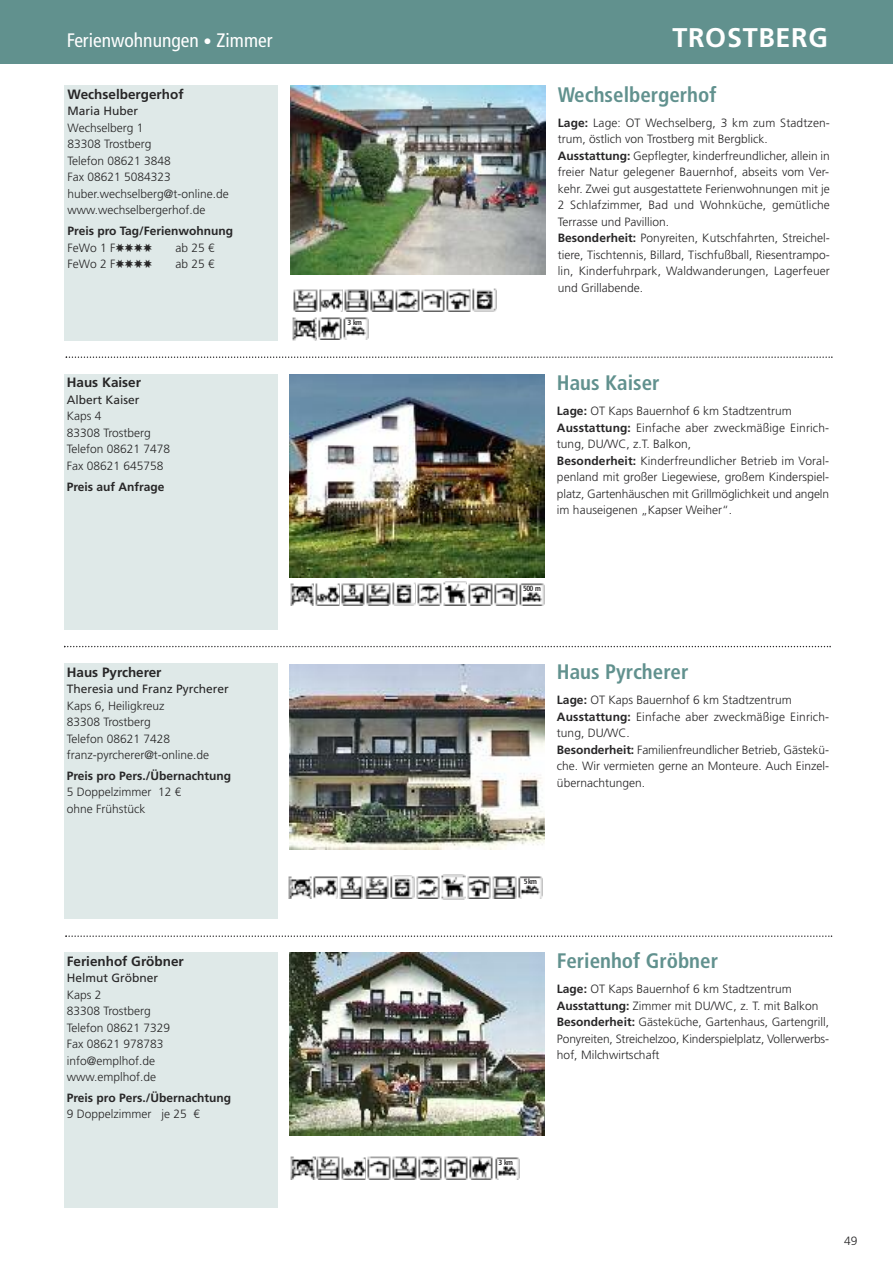
<style>
.page{position:relative;width:893px;height:1263px;background:#fff}
.page>*{position:absolute;margin:0;border:0;box-sizing:border-box;transform-origin:0 0}
.t1{font:700 27px "Frutiger";letter-spacing:.025em;color:#fff}
.t2{font:700 condensed 21px "Frutiger";color:#61918e}
.t3{font:condensed 19.5px "Frutiger";color:#fff}
.t4{font:700 13.5px "Frutiger";color:#272627}
.t5{font:300 12px/16.5px "Frutiger";color:#272627}
.t6{font:700 12px/16.5px "Frutiger";color:#272627}
.t7{font:12px "Frutiger";color:#272627}
.t8{font:700 condensed 7.5px "Frutiger";letter-spacing:-.1em;color:#272627}
.s1{font-size:16.5px}
.s2{font-weight:700}
.s3{font-weight:300}
</style>
<div class="page">
<div style="left:0;top:0;width:893px;height:64px;background:#61918e"></div>
<img style="left:290px;top:86px;width:255px;height:189px">
<div style="left:65px;top:86px;width:213px;height:255px;background:#dfe9e8"></div>
<img style="left:293px;top:288px;width:204px;height:24px">
<img style="left:292px;top:317px;width:76px;height:23px">
<svg style="left:65px;top:935px;width:767px;height:2px"></svg>
<img style="left:290px;top:374px;width:255px;height:203px">
<div style="left:64px;top:374px;width:213px;height:255px;background:#dfe9e8"></div>
<img style="left:290px;top:664px;width:255px;height:185px">
<div style="left:64px;top:663px;width:213px;height:255px;background:#dfe9e8"></div>
<svg style="left:64px;top:646px;width:767px;height:1px"></svg>
<img style="left:290px;top:582px;width:254px;height:24px">
<img style="left:288px;top:875px;width:254px;height:24px">
<img style="left:290px;top:952px;width:255px;height:184px">
<div style="left:64px;top:952px;width:213px;height:256px;background:#dfe9e8"></div>
<img style="left:290px;top:1156px;width:229px;height:23px">
<svg style="left:66px;top:356px;width:767px;height:2px"></svg>
<h3 class="t3" style="left:67px;top:33px;width:207px">Ferienwohnungen <span class="s1">•</span> Zimmer</h3>
<h1 class="t1" style="left:672px;top:27px;width:157px">TROSTBERG</h1>
<h2 class="t2" style="left:558px;top:86px;width:160px">Wechselbergerhof</h2>
<p class="t5" style="left:558px;top:115px;width:274px"><span class="s2">Lage:</span> Lage: OT Wechselberg, 3 km zum Stadtzen&shy;trum, östlich von Trostberg mit Bergblick.<br><span class="s2">Ausstattung:</span> Gepflegter, kinderfreundlicher, allein in freier Natur gelegener Bauernhof, abseits vom Ver&shy;kehr. Zwei gut ausgestattete Ferienwohnungen mit je 2 Schlafzimmer, Bad und Wohnküche, gemütliche Terrasse und Pavillion.<br><span class="s2">Besonderheit:</span> Ponyreiten, Kutschfahrten, Streichel&shy;tiere, Tischtennis, Billard, Tischfußball, Riesentrampo&shy;lin, Kinderfuhrpark, Waldwanderungen, Lagerfeuer und Grillabende.</p>
<p class="t4" style="left:68px;top:89px;width:118px">Wechselbergerhof</p>
<p class="t7" style="left:68px;top:106px;width:72px">Maria Huber</p>
<p class="t5" style="left:68px;top:120px;width:163px">Wechselberg 1<br>83308 Trostberg<br>Telefon 08621 3848<br>Fax 08621 5084323 huber.wechselberg@t-online.de www.wechselbergerhof.de</p>
<p class="t6" style="left:68px;top:224px;width:167px">Preis pro Tag/Ferienwohnung<br><span class="s3">FeWo 1 F</span>✸✸✸✸</p>
<p class="t5" style="left:176px;top:240px;width:41px">ab 25 €</p>
<p class="t5" style="left:68px;top:257px;width:86px">FeWo 2 F✸✸✸✸</p>
<p class="t5" style="left:176px;top:257px;width:41px">ab 25 €</p>
<p class="t4" style="left:67px;top:377px;width:76px">Haus Kaiser</p>
<p class="t7" style="left:67px;top:395px;width:74px">Albert Kaiser</p>
<p class="t5" style="left:67px;top:409px;width:105px">Kaps 4<br>83308 Trostberg<br>Telefon 08621 7478<br>Fax 08621 645758</p>
<p class="t6" style="left:67px;top:479px;width:99px">Preis auf Anfrage</p>
<p class="t8" style="left:347px;top:319px;width:16px">3 km</p>
<h2 class="t2" style="left:557px;top:374px;width:104px">Haus Kaiser</h2>
<p class="t5" style="left:557px;top:404px;width:274px"><span class="s2">Lage:</span> OT Kaps Bauernhof 6 km Stadtzentrum <span class="s2">Ausstattung:</span> Einfache aber zweckmäßige Einrich&shy;tung, DU/WC, z.T. Balkon,<br><span class="s2">Besonderheit:</span> Kinderfreundlicher Betrieb im Voral&shy;penland mit großer Liegewiese, großem Kinderspiel&shy;platz, Gartenhäuschen mit Grillmöglichkeit und angeln im hauseigenen „Kapser Weiher“.</p>
<p class="t8" style="left:523px;top:585px;width:19px">500 m</p>
<p class="t4" style="left:67px;top:666px;width:96px">Haus Pyrcherer</p>
<p class="t7" style="left:67px;top:684px;width:164px">Theresia und Franz Pyrcherer</p>
<p class="t5" style="left:67px;top:698px;width:144px">Kaps 6, Heiligkreuz<br>83308 Trostberg<br>Telefon 08621 7428 franz-pyrcherer@t-online.de</p>
<p class="t6" style="left:67px;top:768px;width:166px">Preis pro Pers./Übernachtung</p>
<p class="t5" style="left:67px;top:785px;width:116px">5 Doppelzimmer 12 € ohne Frühstück</p>
<p class="t4" style="left:67px;top:955px;width:119px">Ferienhof Gröbner</p>
<p class="t7" style="left:67px;top:973px;width:93px">Helmut Gröbner</p>
<p class="t5" style="left:67px;top:987px;width:105px">Kaps 2<br>83308 Trostberg<br>Telefon 08621 7329<br>Fax 08621 978783 info@emplhof.de www.emplhof.de</p>
<p class="t6" style="left:67px;top:1090px;width:166px">Preis pro Pers./Übernachtung</p>
<p class="t5" style="left:67px;top:1107px;width:135px">9 Doppelzimmer je 25 €</p>
<h2 class="t2" style="left:557px;top:663px;width:133px">Haus Pyrcherer</h2>
<p class="t5" style="left:557px;top:693px;width:274px"><span class="s2">Lage:</span> OT Kaps Bauernhof 6 km Stadtzentrum <span class="s2">Ausstattung:</span> Einfache aber zweckmäßige Einrich&shy;tung, DU/WC.<br><span class="s2">Besonderheit:</span> Familienfreundlicher Betrieb, Gästekü&shy;che. Wir vermieten gerne an Monteure. Auch Einzel&shy;übernachtungen.</p>
<p class="t8" style="left:524px;top:878px;width:15px">5km</p>
<h2 class="t2" style="left:557px;top:953px;width:163px">Ferienhof Gröbner</h2>
<p class="t5" style="left:557px;top:982px;width:274px"><span class="s2">Lage:</span> OT Kaps Bauernhof 6 km Stadtzentrum <span class="s2">Ausstattung:</span> Zimmer mit DU/WC, z. T. mit Balkon <span class="s2">Besonderheit:</span> Gästeküche, Gartenhaus, Gartengrill, Ponyreiten, Streichelzoo, Kinderspielplatz, Vollerwerbs&shy;hof, Milchwirtschaft</p>
<p class="t8" style="left:499px;top:1159px;width:16px">3 km</p>
<p class="t5" style="left:844px;top:1234px;width:15px">49</p>
</div>
